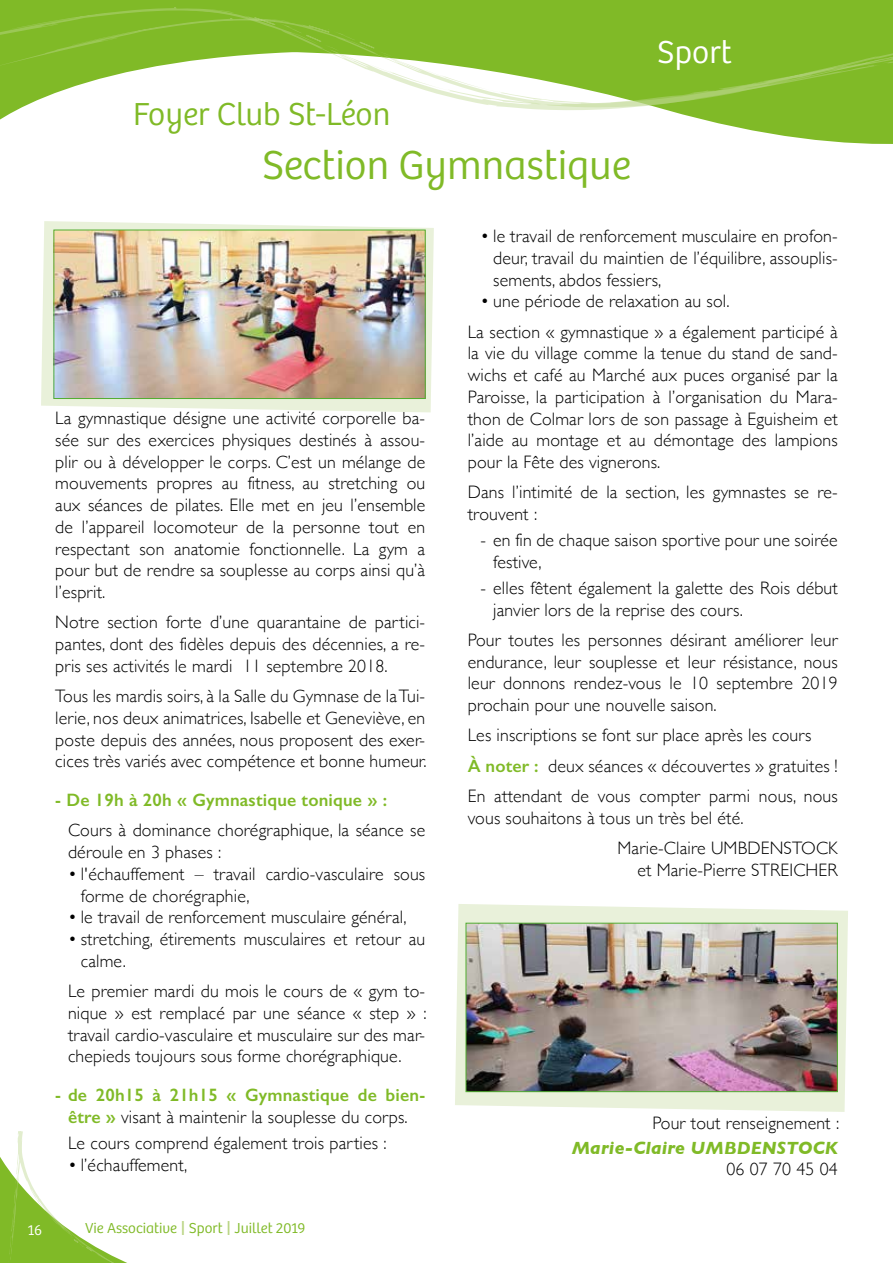
<style>
.page{position:relative;width:893px;height:1263px;background:#fff}
.page>*{position:absolute;margin:0;border:0;box-sizing:border-box;transform-origin:0 0}
.t1{font:300 42px "Bree";color:#80ba27}
.t2{font:300 33px "Bree";letter-spacing:-.005em;color:#80ba27}
.t3{font:300 33px "Bree";color:#fff}
.t4{font:300 18px/21.8px "Gill Sans";letter-spacing:.01em;color:#000}
.t5{font:600 18px/21.8px "Gill Sans";letter-spacing:.01em;color:#80ba27;text-align:center}
.t6{font:italic 700 18px "Gill Sans";letter-spacing:.01em;color:#80ba27}
.t7{font:300 15px "Bree";color:#80ba27}
.t8{font:300 15px "Bree";color:#fff}
.s1{font-weight:300;color:#000}
.s2{font-size:21px;color:#bad584}
.s3{font-weight:600;color:#80ba27}
</style>
<div class="page">
<svg style="left:0;top:1131px;width:127px;height:132px"></svg>
<svg style="left:0;top:0;width:893px;height:144px"></svg>
<svg style="left:0;top:8px;width:893px;height:103px"></svg>
<svg style="left:81px;top:8px;width:312px;height:1px"></svg>
<svg style="left:0;top:9px;width:893px;height:98px;fill:#80ba27"></svg>
<svg style="left:455px;top:904px;width:393px;height:208px;fill:#e9f1da"></svg>
<svg style="left:41px;top:221px;width:393px;height:191px;fill:#e9f1da"></svg>
<img style="left:56px;top:232px;width:368px;height:165px">
<div style="left:54px;top:230px;width:372px;height:169px;border:1px solid #52ae32"></div>
<img style="left:468px;top:925px;width:368px;height:165px">
<div style="left:466px;top:923px;width:372px;height:169px;border:1px solid #52ae32"></div>
<h2 class="t2" style="left:133px;top:95px;width:259px">Foyer Club St-Léon</h2>
<h1 class="t1" style="left:262px;top:141px;width:370px">Section Gymnastique</h1>
<h2 class="t3" style="left:657px;top:33px;width:76px">Sport</h2>
<p class="t4" style="left:55px;top:406px;width:371px;text-align:justify">La gymnastique désigne une activité corporelle ba&shy;sée sur des exercices physiques destinés à assou&shy;plir ou à développer le corps. C’est un mélange de mouvements propres au fitness, au stretching ou aux séances de pilates. Elle met en jeu l’ensemble de l’appareil locomoteur de la personne tout en respectant son anatomie fonctionnelle. La gym a pour but de rendre sa souplesse au corps ainsi qu’à l’esprit.</p>
<p class="t4" style="left:55px;top:611px;width:371px;text-align:justify">Notre section forte d’une quarantaine de partici&shy;pantes, dont des fidèles depuis des décennies, a re&shy;pris ses activités le mardi 11 septembre 2018.</p>
<p class="t4" style="left:55px;top:684px;width:373px;text-align:justify">Tous les mardis soirs, à la Salle du Gymnase de la Tui&shy;lerie, nos deux animatrices, Isabelle et Geneviève, en poste depuis des années, nous proposent des exer&shy;cices très variés avec compétence et bonne humeur.</p>
<p class="t5" style="left:55px;top:789px;width:333px">- De 19h à 20h « Gymnastique tonique » :</p>
<p class="t4" style="left:68px;top:819px;width:359px">Cours à dominance chorégraphique, la séance se déroule en 3 phases :</p>
<p class="t4" style="left:81px;top:862px;width:346px;text-indent:-13px">• l'échauffement – travail cardio-vasculaire sous forme de chorégraphie,</p>
<p class="t4" style="left:68px;top:906px;width:340px">• le travail de renforcement musculaire général,</p>
<p class="t4" style="left:81px;top:927px;width:346px;text-indent:-13px">• stretching, étirements musculaires et retour au calme.</p>
<p class="t4" style="left:68px;top:979px;width:360px;text-align:justify">Le premier mardi du mois le cours de « gym to&shy;nique » est remplacé par une séance « step » : travail cardio-vasculaire et musculaire sur des mar&shy;chepieds toujours sous forme chorégraphique.</p>
<p class="t5" style="left:55px;top:1084px;width:371px">- de 20h15 à 21h15 « Gymnastique de bien&shy;être » <span class="s1">visant à maintenir la souplesse du corps.</span></p>
<p class="t4" style="left:68px;top:1131px;width:320px">Le cours comprend également trois parties :</p>
<p class="t4" style="left:68px;top:1153px;width:121px">• l’échauffement,</p>
<p class="t8" style="left:28px;top:1221px;width:16px">16</p>
<p class="t7" style="left:85px;top:1220px;width:222px">Vie Associative <span class="s2">I</span> Sport <span class="s2">I</span> Juillet 2019</p>
<p class="t4" style="left:493px;top:224px;width:346px;text-align:justify;text-indent:-13px">• le travail de renforcement musculaire en profon&shy;deur, travail du maintien de l’équilibre, assouplis&shy;sements, abdos fessiers,</p>
<p class="t4" style="left:468px;top:285px;width:371px;line-height:30.3px;text-indent:13px">• une période de relaxation au sol.<br>La section « gymnastique » a également participé à</p>
<p class="t4" style="left:468px;top:342px;width:372px;text-align:justify">la vie du village comme la tenue du stand de sand&shy;wichs et café au Marché aux puces organisé par la Paroisse, la participation à l’organisation du Mara&shy;thon de Colmar lors de son passage à Eguisheim et l’aide au montage et au démontage des lampions pour la Fête des vignerons.</p>
<p class="t4" style="left:468px;top:481px;width:371px">Dans l’intimité de la section, les gymnastes se re&shy;trouvent :</p>
<p class="t4" style="left:493px;top:528px;width:346px;text-indent:-13px">- en fin de chaque saison sportive pour une soirée festive,</p>
<p class="t4" style="left:493px;top:576px;width:346px;text-indent:-13px">- elles fêtent également la galette des Rois début janvier lors de la reprise des cours.</p>
<p class="t4" style="left:468px;top:628px;width:371px;text-align:justify">Pour toutes les personnes désirant améliorer leur endurance, leur souplesse et leur résistance, nous leur donnons rendez-vous le 10 septembre 2019 prochain pour une nouvelle saison.</p>
<p class="t4" style="left:468px;top:719px;width:371px;line-height:30.3px">Les inscriptions se font sur place après les cours<br><span class="s3">À noter :</span> deux séances « découvertes » gratuites !<br>En attendant de vous compter parmi nous, nous</p>
<p class="t4" style="left:617px;top:802px;width:222px;line-height:30.3px;text-indent:-150px">vous souhaitons à tous un très bel été.<br>Marie-Claire UMBDENSTOCK</p>
<p class="t4" style="left:637px;top:858px;width:202px">et Marie-Pierre STREICHER</p>
<p class="t4" style="left:652px;top:1111px;width:188px">Pour tout renseignement :</p>
<p class="t6" style="left:572px;top:1138px;width:267px">Marie-Claire UMBDENSTOCK</p>
<p class="t4" style="left:726px;top:1157px;width:113px">06 07 70 45 04</p>
</div>
